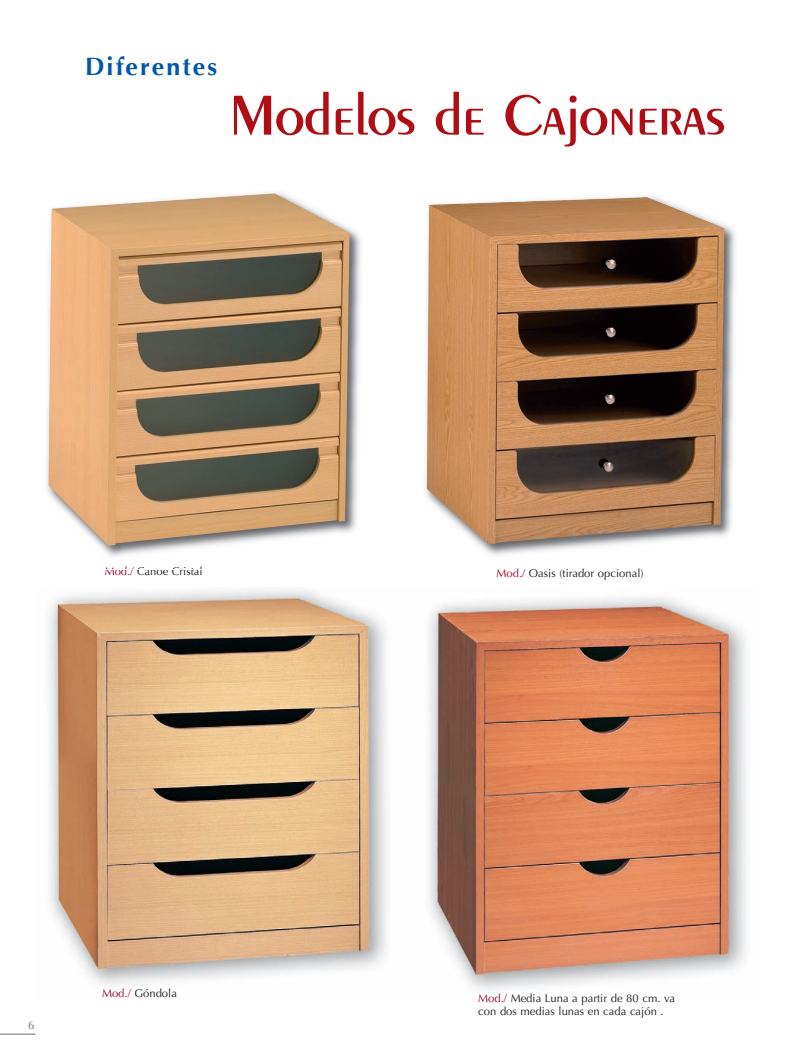
<style>
.page{position:relative;width:798px;height:1053px;background:#fff}
.page>*{position:absolute;margin:0;border:0;box-sizing:border-box;transform-origin:0 0}
.t1{font:600 60px "Peignot";color:#b00d15}
.t2{font:700 25px "Optima";letter-spacing:.085em;color:#0157a8}
.t3{font:11.25px/13.8px "Optima";color:#231f20}
.t4{font:11.25px "Optima";color:#6c6d70}
.s1{color:#a30a34}
</style>
<div class="page">
<img style="left:425px;top:196px;width:310px;height:359px">
<img style="left:426px;top:197px;width:298px;height:347px">
<hr style="left:0;top:1033px;width:35px;height:1px;background:#6c6d70">
<img style="left:49px;top:589px;width:697px;height:402px">
<img style="left:47px;top:192px;width:314px;height:377px">
<img style="left:106px;top:566px;width:28px;height:3px">
<img style="left:138px;top:566px;width:63px;height:3px">
<img style="left:48px;top:193px;width:301px;height:352px">
<h2 class="t2" style="left:85px;top:52px;width:133px">Diferentes</h2>
<h1 class="t1" style="left:230px;top:80px;width:496px">Modelos de Cajoneras</h1>
<p class="t3" style="left:105px;top:564px;width:99px"><span class="s1">Mod./</span> Canoe Cristal</p>
<p class="t3" style="left:496px;top:566px;width:148px"><span class="s1">Mod./</span> Oasis (tirador opcional)</p>
<p class="t4" style="left:28px;top:1018px;width:8px">6</p>
<p class="t3" style="left:102px;top:986px;width:76px"><span class="s1">Mod./</span> Góndola</p>
<p class="t3" style="left:478px;top:991px;width:198px"><span class="s1">Mod./</span> Media Luna a partir de 80 cm. va con dos medias lunas en cada cajón .</p>
</div>
